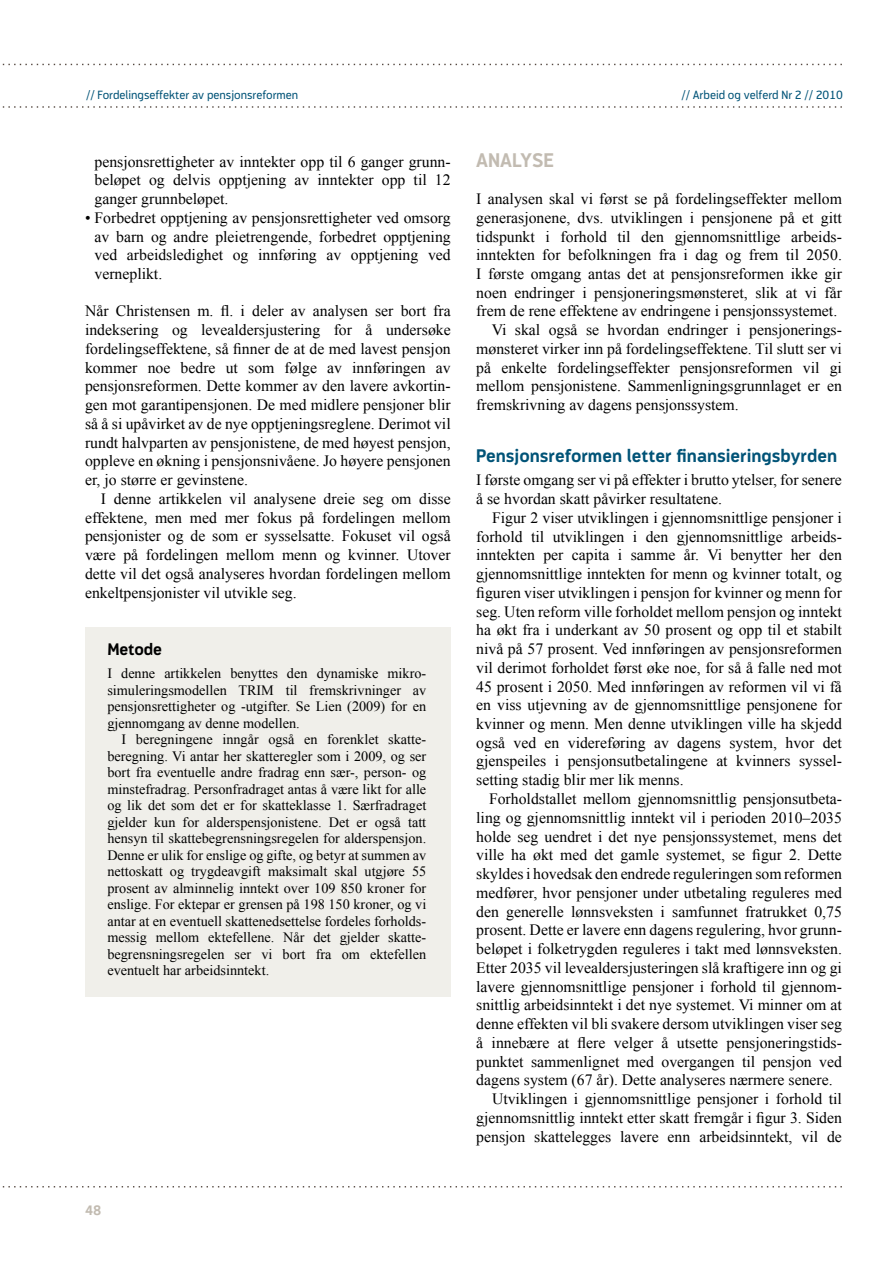
<style>
.page{position:relative;width:893px;height:1263px;background:#fff}
.page>*{position:absolute;margin:0;border:0;box-sizing:border-box;transform-origin:0 0}
.t1{font:700 19.5px "Modus";color:#c2bbb1}
.t2{font:700 18px "Modus";color:#005377}
.t3{font:700 16.5px "Modus";letter-spacing:-.01em;color:#000}
.t4{font:15.75px/18.8px "Times New Roman";color:#000;text-align:justify}
.t5{font:14.25px/16.5px "Times New Roman";color:#000;text-align:justify}
.t6{font:700 13.5px "Modus";color:#c2bbb1}
.t7{font:12px "Modus";color:#005377}
</style>
<div class="page">
<svg style="left:2px;top:64px;width:840px;height:1px"></svg>
<svg style="left:2px;top:106px;width:840px;height:2px"></svg>
<svg style="left:2px;top:1186px;width:840px;height:1px"></svg>
<div style="left:85px;top:627px;width:366px;height:369px;background:#f0efea"></div>
<p class="t7" style="left:86px;top:88px;width:214px">// Fordelingseffekter av pensjonsreformen</p>
<p class="t7" style="left:681px;top:88px;width:163px">// Arbeid og velferd Nr 2 // 2010</p>
<p class="t4" style="left:94px;top:152px;width:358px">pensjonsrettigheter av inntekter opp til 6 ganger grunn&shy;beløpet og delvis opptjening av inntekter opp til 12 ganger grunnbeløpet.</p>
<p class="t4" style="left:94px;top:208px;width:358px;text-indent:-9px">• Forbedret opptjening av pensjonsrettigheter ved omsorg av barn og andre pleietrengende, forbedret opptjening ved arbeidsledighet og innføring av opptjening ved verneplikt.</p>
<p class="t4" style="left:85px;top:302px;width:367px">Når Christensen m. fl. i deler av analysen ser bort fra indeksering og levealdersjustering for å undersøke fordelingseffektene, så finner de at de med lavest pensjon kommer noe bedre ut som følge av innføringen av pensjonsreformen. Dette kommer av den lavere avkortin&shy;gen mot garantipensjonen. De med midlere pensjoner blir så å si upåvirket av de nye opptjeningsreglene. Derimot vil rundt halvparten av pensjonistene, de med høyest pensjon, oppleve en økning i pensjonsnivåene. Jo høyere pensjonen er, jo større er gevinstene.</p>
<p class="t4" style="left:85px;top:489px;width:367px;text-indent:16px">I denne artikkelen vil analysene dreie seg om disse effektene, men med mer fokus på fordelingen mellom pensjonister og de som er sysselsatte. Fokuset vil også være på fordelingen mellom menn og kvinner. Utover dette vil det også analyseres hvordan fordelingen mellom enkeltpensjonister vil utvikle seg.</p>
<p class="t3" style="left:107px;top:640px;width:56px">Metode</p>
<p class="t5" style="left:107px;top:665px;width:320px">I denne artikkelen benyttes den dynamiske mikro&shy;simuleringsmodellen TRIM til fremskrivninger av pensjonsrettigheter og -utgifter. Se Lien (2009) for en gjennomgang av denne modellen.</p>
<p class="t5" style="left:107px;top:731px;width:320px;text-indent:14px">I beregningene inngår også en forenklet skatte&shy;beregning. Vi antar her skatteregler som i 2009, og ser bort fra eventuelle andre fradrag enn sær-, person- og minstefradrag. Personfradraget antas å være likt for alle og lik det som det er for skatteklasse 1. Særfradraget gjelder kun for alderspensjonistene. Det er også tatt hensyn til skattebegrensningsregelen for alderspensjon.<br>Denne er ulik for enslige og gifte, og betyr at summen av nettoskatt og trygdeavgift maksimalt skal utgjøre 55 prosent av alminnelig inntekt over 109 850 kroner for enslige. For ektepar er grensen på 198 150 kroner, og vi antar at en eventuell skattenedsettelse fordeles forholds&shy;messig mellom ektefellene. Når det gjelder skatte&shy;begrensningsregelen ser vi bort fra om ektefellen eventuelt har arbeidsinntekt.</p>
<p class="t6" style="left:85px;top:1203px;width:18px">48</p>
<p class="t1" style="left:476px;top:149px;width:79px">Analyse</p>
<p class="t4" style="left:476px;top:189px;width:367px">I analysen skal vi først se på fordelingseffekter mellom</p>
<p class="t4" style="left:476px;top:208px;width:367px">generasjonene, dvs. utviklingen i pensjonene på et gitt</p>
<p class="t4" style="left:476px;top:227px;width:367px">tidspunkt i forhold til den gjennomsnittlige arbeids-</p>
<p class="t4" style="left:476px;top:245px;width:367px">inntekten for befolkningen fra i dag og frem til 2050.</p>
<p class="t4" style="left:476px;top:264px;width:367px">I første omgang antas det at pensjonsreformen ikke gir</p>
<p class="t4" style="left:476px;top:283px;width:367px">noen endringer i pensjoneringsmønsteret, slik at vi får</p>
<p class="t4" style="left:476px;top:302px;width:362px">frem de rene effektene av endringene i pensjonssystemet.</p>
<p class="t4" style="left:492px;top:320px;width:352px">Vi skal også se hvordan endringer i pensjonerings-</p>
<p class="t4" style="left:476px;top:339px;width:367px">mønsteret virker inn på fordelingseffektene. Til slutt ser vi</p>
<p class="t4" style="left:476px;top:358px;width:367px">på enkelte fordelingseffekter pensjonsreformen vil gi</p>
<p class="t4" style="left:476px;top:377px;width:367px">mellom pensjonistene. Sammenligningsgrunnlaget er en</p>
<p class="t4" style="left:476px;top:395px;width:264px">fremskrivning av dagens pensjonssystem.</p>
<p class="t2" style="left:476px;top:446px;width:362px">Pensjonsreformen letter finansieringsbyrden</p>
<p class="t4" style="left:476px;top:470px;width:367px">I første omgang ser vi på effekter i brutto ytelser, for senere å se hvordan skatt påvirker resultatene.</p>
<p class="t4" style="left:476px;top:508px;width:367px;text-indent:16px">Figur 2 viser utviklingen i gjennomsnittlige pensjoner i forhold til utviklingen i den gjennomsnittlige arbeids&shy;inntekten per capita i samme år. Vi benytter her den gjennomsnittlige inntekten for menn og kvinner totalt, og figuren viser utviklingen i pensjon for kvinner og menn for seg. Uten reform ville forholdet mellom pensjon og inntekt ha økt fra i underkant av 50 prosent og opp til et stabilt nivå på 57 prosent. Ved innføringen av pensjonsreformen vil derimot forholdet først øke noe, for så å falle ned mot 45 prosent i 2050. Med innføringen av reformen vil vi få en viss utjevning av de gjennomsnittlige pensjonene for kvinner og menn. Men denne utviklingen ville ha skjedd også ved en videreføring av dagens system, hvor det gjenspeiles i pensjonsutbetalingene at kvinners syssel&shy;setting stadig blir mer lik menns.</p>
<p class="t4" style="left:489px;top:789px;width:354px">Forholdstallet mellom gjennomsnittlig pensjonsutbeta-</p>
<p class="t4" style="left:476px;top:808px;width:367px">ling og gjennomsnittlig inntekt vil i perioden 2010–2035</p>
<p class="t4" style="left:476px;top:827px;width:367px">holde seg uendret i det nye pensjonssystemet, mens det</p>
<p class="t4" style="left:476px;top:845px;width:367px">ville ha økt med det gamle systemet, se figur 2. Dette</p>
<p class="t4" style="left:476px;top:864px;width:367px">skyldes i hovedsak den endrede reguleringen som reformen</p>
<p class="t4" style="left:476px;top:883px;width:367px">medfører, hvor pensjoner under utbetaling reguleres med</p>
<p class="t4" style="left:476px;top:902px;width:367px">den generelle lønnsveksten i samfunnet fratrukket 0,75</p>
<p class="t4" style="left:476px;top:920px;width:367px">prosent. Dette er lavere enn dagens regulering, hvor grunn-</p>
<p class="t4" style="left:476px;top:939px;width:367px">beløpet i folketrygden reguleres i takt med lønnsveksten.</p>
<p class="t4" style="left:476px;top:958px;width:367px">Etter 2035 vil levealdersjusteringen slå kraftigere inn og gi</p>
<p class="t4" style="left:476px;top:977px;width:367px">lavere gjennomsnittlige pensjoner i forhold til gjennom-</p>
<p class="t4" style="left:476px;top:995px;width:367px">snittlig arbeidsinntekt i det nye systemet. Vi minner om at</p>
<p class="t4" style="left:476px;top:1014px;width:367px">denne effekten vil bli svakere dersom utviklingen viser seg</p>
<p class="t4" style="left:476px;top:1033px;width:367px">å innebære at flere velger å utsette pensjoneringstids-</p>
<p class="t4" style="left:476px;top:1052px;width:367px">punktet sammenlignet med overgangen til pensjon ved</p>
<p class="t4" style="left:476px;top:1070px;width:358px">dagens system (67 år). Dette analyseres nærmere senere.</p>
<p class="t4" style="left:492px;top:1089px;width:351px">Utviklingen i gjennomsnittlige pensjoner i forhold til</p>
<p class="t4" style="left:476px;top:1108px;width:367px">gjennomsnittlig inntekt etter skatt fremgår i figur 3. Siden</p>
<p class="t4" style="left:476px;top:1126px;width:367px">pensjon skattelegges lavere enn arbeidsinntekt, vil de</p>
</div>
